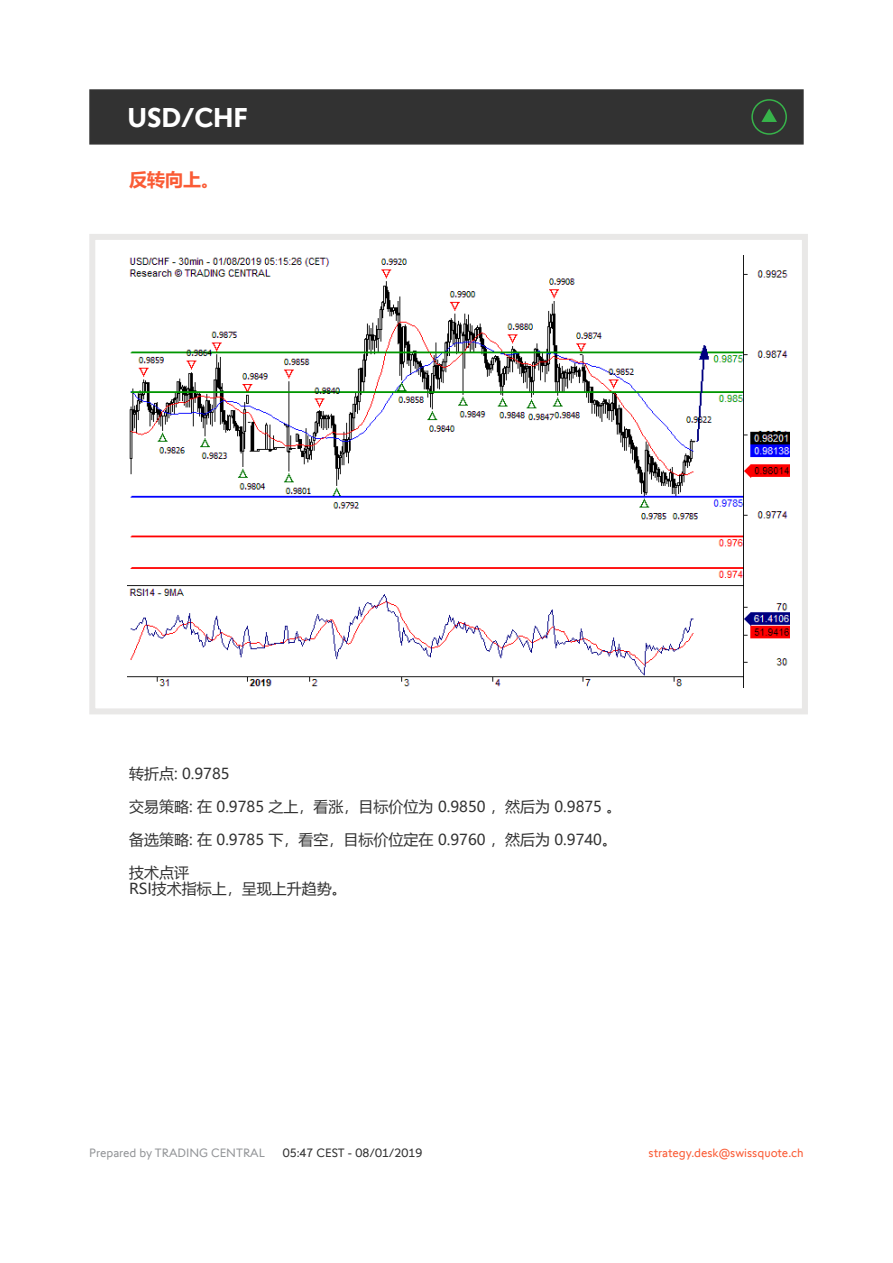
<style>
.page{position:relative;width:893px;height:1263px;background:#fff}
.page>*{position:absolute;margin:0;border:0;box-sizing:border-box;transform-origin:0 0}
.t1{font:700 27px "Swissquote CT";color:#fff}
.t2{font:700 18px "Microsoft Ya Hei UI";color:#fa5b35}
.t3{font:15px/16.5px "Microsoft Ya Hei UI";color:#323232}
.t4{font:12px "Swissquote CT";color:#fa5b35}
.t5{font:12px "Swissquote CT";color:#939598}
.t6{font:12px "Swissquote CT";color:#323232}
</style>
<div class="page">
<div style="left:89px;top:234px;width:719px;height:480px;border:6px solid #e9e8e7"></div>
<div style="left:89px;top:89px;width:715px;height:56px;background:#323232;border:2px solid #323232"></div>
<img style="left:128px;top:255px;width:661px;height:432px">
<svg style="left:751px;top:99px;width:36px;height:36px"></svg>
<h1 class="t1" style="left:128px;top:101px;width:122px">USD/CHF</h1>
<p class="t2" style="left:129px;top:167px;width:91px">反转向上。</p>
<p class="t3" style="left:129px;top:765px;width:102px">转折点: 0.9785</p>
<p class="t3" style="left:129px;top:798px;width:494px">交易策略: 在 0.9785 之上，看涨，目标价位为 0.9850 ，然后为 0.9875 。</p>
<p class="t3" style="left:129px;top:831px;width:489px">备选策略: 在 0.9785 下，看空，目标价位定在 0.9760 ，然后为 0.9740。</p>
<p class="t3" style="left:129px;top:864px;width:219px">技术点评<br>RSI技术指标上，呈现上升趋势。</p>
<p class="t5" style="left:89px;top:1145px;width:177px">Prepared by TRADING CENTRAL</p>
<p class="t6" style="left:283px;top:1145px;width:141px">05:47 CEST - 08/01/2019</p>
<p class="t4" style="left:649px;top:1145px;width:157px">strategy.desk@swissquote.ch</p>
</div>
